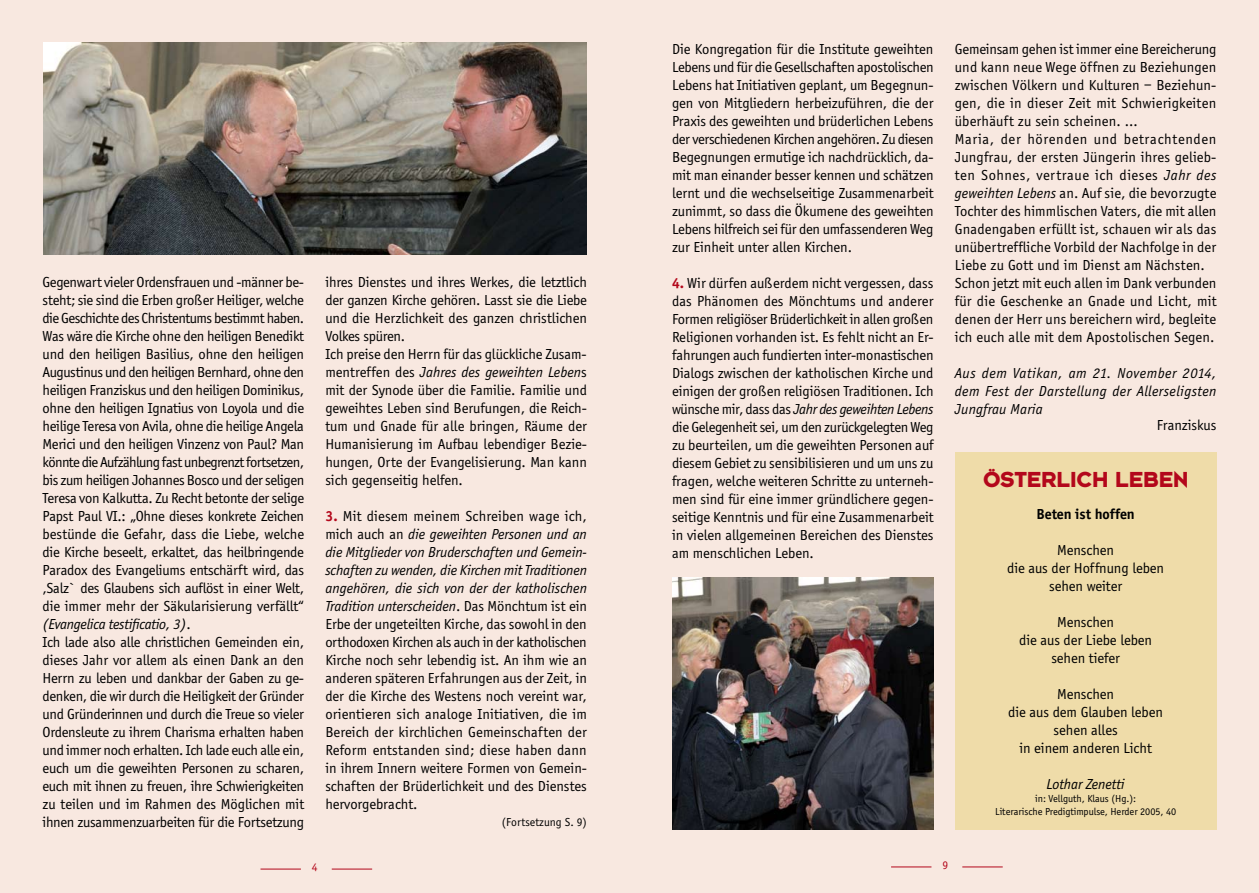
<style>
.page{position:relative;width:1259px;height:893px;background:#f8e8e0}
.page>*{position:absolute;margin:0;border:0;box-sizing:border-box;transform-origin:0 0}
.t1{font:700 24px "Bonn";color:#b3071b}
.t2{font:15px/18px "Officina Sans";letter-spacing:-.005em;color:#000}
.t3{font:italic 15px/18px "Officina Sans";letter-spacing:.025em;color:#000;text-align:justify}
.t4{font:700 15px "Officina Sans";letter-spacing:-.005em;color:#000}
.t5{font:italic 15px "Officina Sans";letter-spacing:-.005em;color:#000}
.t6{font:12px "Officina Sans";color:#000}
.t7{font:12px "Officina Sans";color:#b3071b}
.t8{font:10.5px/12.6px "Officina Sans";letter-spacing:-.005em;color:#000;text-align:center}
.s1{font-style:italic}
.s2{font-weight:700;color:#b3071b}
</style>
<div class="page">
<div style="left:955px;top:452px;width:261px;height:377px;background:#efdca9"></div>
<hr style="left:891px;top:866px;width:40px;height:1px;background:#b3071b">
<hr style="left:962px;top:866px;width:40px;height:1px;background:#b3071b">
<hr style="left:260px;top:869px;width:41px;height:1px;background:#b3071b">
<hr style="left:332px;top:869px;width:40px;height:1px;background:#b3071b">
<img style="left:672px;top:577px;width:261px;height:252px">
<img style="left:43px;top:43px;width:544px;height:211px">
<p class="t2" style="left:43px;top:274px;width:263px">Gegenwart vieler Ordensfrauen und -männer be&shy;steht; sie sind die Erben großer Heiliger, welche die Geschichte des Christentums bestimmt haben.<br>Was wäre die Kirche ohne den heiligen Benedikt und den heiligen Basilius, ohne den heiligen Augustinus und den heiligen Bernhard, ohne den heiligen Franziskus und den heiligen Dominikus, ohne den heiligen Ignatius von Loyola und die heilige Teresa von Avila, ohne die heilige Angela Merici und den heiligen Vinzenz von Paul? Man könnte die Aufzählung fast unbegrenzt fortsetzen, bis zum heiligen Johannes Bosco und der seligen Teresa von Kalkutta. Zu Recht betonte der selige Papst Paul VI.: „Ohne dieses konkrete Zeichen bestünde die Gefahr, dass die Liebe, welche die Kirche beseelt, erkaltet, das heilbringende Paradox des Evangeliums entschärft wird, das ,Salz` des Glaubens sich auflöst in einer Welt, die immer mehr der Säkularisierung verfällt“ <span class="s1">(Evangelica testificatio, 3)</span>.<br>Ich lade also alle christlichen Gemeinden ein, dieses Jahr vor allem als einen Dank an den Herrn zu leben und dankbar der Gaben zu ge&shy;denken, die wir durch die Heiligkeit der Gründer und Gründerinnen und durch die Treue so vieler Ordensleute zu ihrem Charisma erhalten haben und immer noch erhalten. Ich lade euch alle ein, euch um die geweihten Personen zu scharen, euch mit ihnen zu freuen, ihre Schwierigkeiten zu teilen und im Rahmen des Möglichen mit ihnen zusammenzuarbeiten für die Fortsetzung</p>
<p class="t2" style="left:325px;top:274px;width:263px">ihres Dienstes und ihres Werkes, die letztlich der ganzen Kirche gehören. Lasst sie die Liebe und die Herzlichkeit des ganzen christlichen Volkes spüren.<br>Ich preise den Herrn für das glückliche Zusam&shy;mentreffen des <span class="s1">Jahres des geweihten Leben</span>s mit der Synode über die Familie. Familie und geweihtes Leben sind Berufungen, die Reich&shy;tum und Gnade für alle bringen, Räume der Humanisierung im Aufbau lebendiger Bezie&shy;hungen, Orte der Evangelisierung. Man kann sich gegenseitig helfen.</p>
<p class="t2" style="left:325px;top:508px;width:263px;text-align:justify"><span class="s2">3.</span> Mit diesem meinem Schreiben wage ich, mich auch an <span class="s1">die geweihten Personen und an die Mitglieder von Bruderschaften und Gemein&shy;schaften zu wenden, die Kirchen mit Traditionen angehören, die sich von der der katholischen Tradition unterscheiden</span>. Das Mönchtum ist ein Erbe der ungeteilten Kirche, das sowohl in den orthodoxen Kirchen als auch in der katholischen Kirche noch sehr lebendig ist. An ihm wie an anderen späteren Erfahrungen aus der Zeit, in der die Kirche des Westens noch vereint war, orientieren sich analoge Initiativen, die im Bereich der kirchlichen Gemeinschaften der Reform entstanden sind; diese haben dann in ihrem Innern weitere Formen von Gemein&shy;schaften der Brüderlichkeit und des Dienstes hervorgebracht.</p>
<p class="t6" style="left:502px;top:815px;width:86px">(Fortsetzung S. 9)</p>
<p class="t2" style="left:672px;top:40px;width:263px;text-align:justify">Die Kongregation für die Institute geweihten Lebens und für die Gesellschaften apostolischen Lebens hat Initiativen geplant, um Begegnun&shy;gen von Mitgliedern herbeizuführen, die der Praxis des geweihten und brüderlichen Lebens der verschiedenen Kirchen angehören. Zu diesen Begegnungen ermutige ich nachdrücklich, da&shy;mit man einander besser kennen und schätzen lernt und die wechselseitige Zusammenarbeit zunimmt, so dass die Ökumene des geweihten Lebens hilfreich sei für den umfassenderen Weg zur Einheit unter allen Kirchen.</p>
<p class="t2" style="left:672px;top:274px;width:263px;text-align:justify"><span class="s2">4.</span> Wir dürfen außerdem nicht vergessen, dass das Phänomen des Mönchtums und anderer Formen religiöser Brüderlichkeit in allen großen Religionen vorhanden ist. Es fehlt nicht an Er&shy;fahrungen auch fundierten inter-monastischen Dialogs zwischen der katholischen Kirche und einigen der großen religiösen Traditionen. Ich wünsche mir, dass das <span class="s1">Jahr des geweihten Lebens </span>die Gelegenheit sei, um den zurückgelegten Weg zu beurteilen, um die geweihten Personen auf diesem Gebiet zu sensibilisieren und um uns zu fragen, welche weiteren Schritte zu unterneh&shy;men sind für eine immer gründlichere gegen&shy;seitige Kenntnis und für eine Zusammenarbeit in vielen allgemeinen Bereichen des Dienstes am menschlichen Leben.</p>
<p class="t2" style="left:955px;top:40px;width:263px">Gemeinsam gehen ist immer eine Bereicherung und kann neue Wege öffnen zu Beziehungen zwischen Völkern und Kulturen – Beziehun&shy;gen, die in dieser Zeit mit Schwierigkeiten überhäuft zu sein scheinen. …<br>Maria, der hörenden und betrachtenden Jungfrau, der ersten Jüngerin ihres gelieb&shy;ten Sohnes, vertraue ich dieses <span class="s1">Jahr des geweihten Lebens</span> an. Auf sie, die bevorzugte Tochter des himmlischen Vaters, die mit allen Gnadengaben erfüllt ist, schauen wir als das unübertreffliche Vorbild der Nachfolge in der Liebe zu Gott und im Dienst am Nächsten.<br>Schon jetzt mit euch allen im Dank verbunden für die Geschenke an Gnade und Licht, mit denen der Herr uns bereichern wird, begleite ich euch alle mit dem Apostolischen Segen.</p>
<p class="t3" style="left:955px;top:364px;width:263px">Aus dem Vatikan, am 21. November 2014, dem Fest der Darstellung der Allerseligsten Jungfrau Maria</p>
<p class="t2" style="left:1156px;top:416px;width:61px">Franziskus</p>
<h1 class="t1" style="left:983px;top:467px;width:206px">ÖSTERLICH LEBEN</h1>
<p class="t4" style="left:1036px;top:505px;width:100px">Beten ist hoffen</p>
<p class="t2" style="left:1007px;top:542px;width:159px;text-align:center">Menschen<br>die aus der Hoffnung leben sehen weiter</p>
<p class="t2" style="left:1019px;top:614px;width:134px;text-align:center">Menschen<br>die aus der Liebe leben sehen tiefer</p>
<p class="t2" style="left:1008px;top:686px;width:156px;text-align:center">Menschen<br>die aus dem Glauben leben sehen alles<br>in einem anderen Licht</p>
<p class="t5" style="left:1046px;top:776px;width:80px">Lothar Zenetti</p>
<p class="t8" style="left:995px;top:792px;width:182px">in: Vellguth, Klaus (Hg.):<br>Literarische Predigtimpulse, Herder 2005, 40</p>
<p class="t7" style="left:312px;top:860px;width:7px">4</p>
<p class="t7" style="left:942px;top:858px;width:7px">9</p>
</div>
